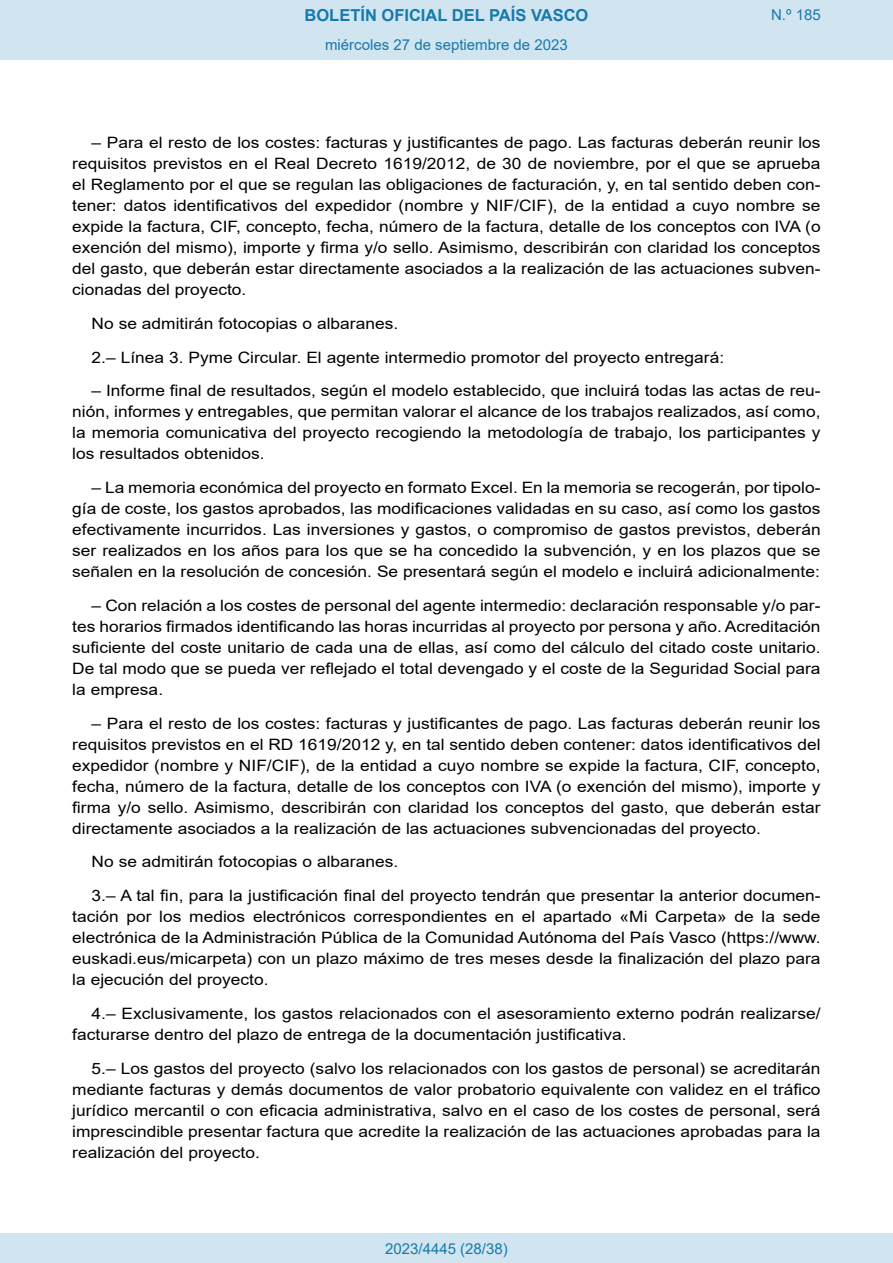
<style>
.page{position:relative;width:893px;height:1263px;background:#fff}
.page>*{position:absolute;margin:0;border:0;box-sizing:border-box;transform-origin:0 0}
.t1{font:700 16.5px "Arial";color:#1879ad}
.BOPVDetalle{font:15.6px/21px "Arial";color:#000;text-align:justify;scale:1.11 1}
.Paginacion_Centro{font:15px "Arial";color:#1879ad}
</style>
<div class="page">
<div style="left:0;top:0;width:893px;height:60px;background:#d0e5f0"></div>
<div style="left:0;top:1233px;width:893px;height:30px;background:#d0e5f0"></div>
<p class="t1" style="left:305px;top:3px;width:285px">BOLETÍN OFICIAL DEL PAÍS VASCO</p>
<p class="Paginacion_Centro" style="left:325px;top:35px;width:244px">miércoles 27 de septiembre de 2023</p>
<p class="Paginacion_Centro" style="left:771px;top:5px;width:51px">N.º 185</p>
<p class="BOPVDetalle" style="left:72px;top:132px;width:676px;text-indent:19px">– Para el resto de los costes: facturas y justificantes de pago. Las facturas deberán reunir los requisitos previstos en el Real Decreto 1619/2012, de 30 de noviembre, por el que se aprueba el Reglamento por el que se regulan las obligaciones de facturación, y, en tal sentido deben con&shy;tener: datos identificativos del expedidor (nombre y NIF/CIF), de la entidad a cuyo nombre se expide la factura, CIF, concepto, fecha, número de la factura, detalle de los conceptos con IVA (o exención del mismo), importe y firma y/o sello. Asimismo, describirán con claridad los conceptos del gasto, que deberán estar directamente asociados a la realización de las actuaciones subven&shy;cionadas del proyecto.</p>
<p class="BOPVDetalle" style="left:92px;top:313px;width:278px">No se admitirán fotocopias o albaranes.</p>
<p class="BOPVDetalle" style="left:92px;top:347px;width:571px">2.– Línea 3. Pyme Circular. El agente intermedio promotor del proyecto entregará:</p>
<p class="BOPVDetalle" style="left:72px;top:380px;width:676px;text-indent:19px">– Informe final de resultados, según el modelo establecido, que incluirá todas las actas de reu&shy;nión, informes y entregables, que permitan valorar el alcance de los trabajos realizados, así como, la memoria comunicativa del proyecto recogiendo la metodología de trabajo, los participantes y los resultados obtenidos.</p>
<p class="BOPVDetalle" style="left:72px;top:477px;width:676px;text-indent:19px">– La memoria económica del proyecto en formato Excel. En la memoria se recogerán, por tipolo&shy;gía de coste, los gastos aprobados, las modificaciones validadas en su caso, así como los gastos efectivamente incurridos. Las inversiones y gastos, o compromiso de gastos previstos, deberán ser realizados en los años para los que se ha concedido la subvención, y en los plazos que se señalen en la resolución de concesión. Se presentará según el modelo e incluirá adicionalmente:</p>
<p class="BOPVDetalle" style="left:72px;top:595px;width:676px;text-indent:19px">– Con relación a los costes de personal del agente intermedio: declaración responsable y/o par&shy;tes horarios firmados identificando las horas incurridas al proyecto por persona y año. Acreditación suficiente del coste unitario de cada una de ellas, así como del cálculo del citado coste unitario.<br>De tal modo que se pueda ver reflejado el total devengado y el coste de la Seguridad Social para la empresa.</p>
<p class="BOPVDetalle" style="left:72px;top:713px;width:676px;text-indent:19px">– Para el resto de los costes: facturas y justificantes de pago. Las facturas deberán reunir los requisitos previstos en el RD 1619/2012 y, en tal sentido deben contener: datos identificativos del expedidor (nombre y NIF/CIF), de la entidad a cuyo nombre se expide la factura, CIF, concepto, fecha, número de la factura, detalle de los conceptos con IVA (o exención del mismo), importe y firma y/o sello. Asimismo, describirán con claridad los conceptos del gasto, que deberán estar directamente asociados a la realización de las actuaciones subvencionadas del proyecto.</p>
<p class="BOPVDetalle" style="left:92px;top:851px;width:278px">No se admitirán fotocopias o albaranes.</p>
<p class="BOPVDetalle" style="left:72px;top:885px;width:676px;text-indent:19px">3.– A tal fin, para la justificación final del proyecto tendrán que presentar la anterior documen&shy;tación por los medios electrónicos correspondientes en el apartado «Mi Carpeta» de la sede electrónica de la Administración Pública de la Comunidad Autónoma del País Vasco (https://www. euskadi.eus/micarpeta) con un plazo máximo de tres meses desde la finalización del plazo para la ejecución del proyecto.</p>
<p class="BOPVDetalle" style="left:72px;top:1003px;width:676px;text-indent:19px">4.– Exclusivamente, los gastos relacionados con el asesoramiento externo podrán realizarse/ facturarse dentro del plazo de entrega de la documentación justificativa.</p>
<p class="BOPVDetalle" style="left:72px;top:1058px;width:676px;text-indent:19px">5.– Los gastos del proyecto (salvo los relacionados con los gastos de personal) se acreditarán mediante facturas y demás documentos de valor probatorio equivalente con validez en el tráfico jurídico mercantil o con eficacia administrativa, salvo en el caso de los costes de personal, será imprescindible presentar factura que acredite la realización de las actuaciones aprobadas para la realización del proyecto.</p>
<p class="Paginacion_Centro" style="left:385px;top:1238px;width:124px">2023/4445 (28/38)</p>
</div>
